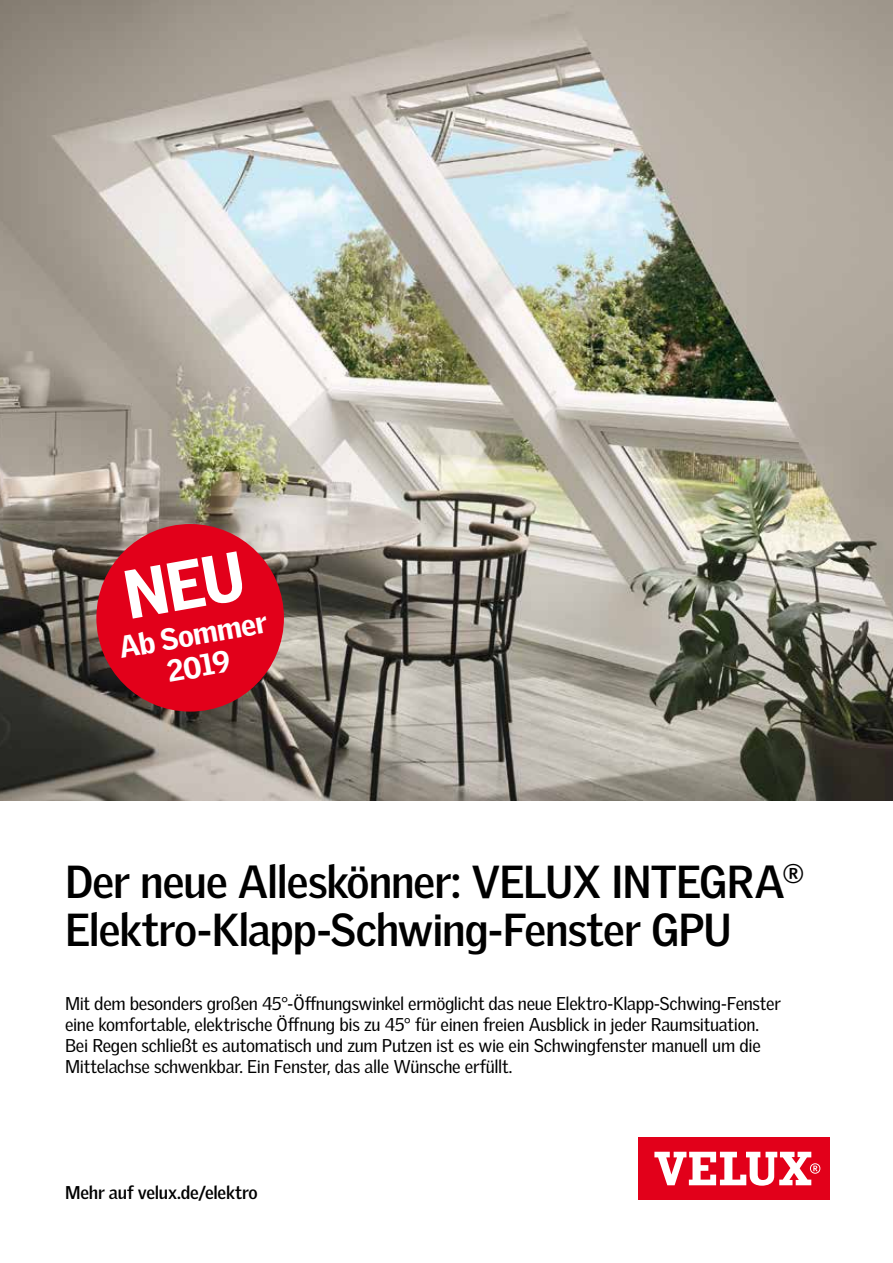
<style>
.page{position:relative;width:893px;height:1263px;background:#fff}
.page>*{position:absolute;margin:0;border:0;box-sizing:border-box;transform-origin:0 0}
.t1{font:700 44.85px/48px "Velux Gothic";letter-spacing:-.02em;color:#000}
.t2{font:900 29.7px/32px "Velux Gothic";color:#fff;text-align:center}
.t3{font:18px/21px "Velux Gothic";letter-spacing:-.015em;color:#000}
.t4{font:700 18px "Velux Gothic";letter-spacing:-.01em;color:#000}
</style>
<div class="page">
<div style="left:638px;top:1137px;width:191px;height:63px;background:#e2001a"></div>
<svg style="left:654px;top:1152px;width:166px;height:34px"></svg>
<img style="left:1px;top:0;width:892px;height:801px">
<div style="left:96px;top:524px;width:188px;height:188px;background:#e2001a;border-radius:50%"></div>
<h2 class="t2" style="left:116px;top:632px;width:152px;rotate:-10deg">Ab Sommer<br>2019</h2>
<h1 class="t1" style="left:65px;top:858px;width:741px">Der neue Alleskönner: VELUX INTEGRA<sup>®<br></sup>Elektro-Klapp-Schwing-Fenster GPU</h1>
<p class="t3" style="left:65px;top:992px;width:717px">Mit dem besonders großen 45°-Öffnungswinkel ermöglicht das neue Elektro-Klapp-Schwing-Fenster eine komfortable, elektrische Öffnung bis zu 45° für einen freien Ausblick in jeder Raumsituation.<br>Bei Regen schließt es automatisch und zum Putzen ist es wie ein Schwingfenster manuell um die Mittelachse schwenkbar. Ein Fenster, das alle Wünsche erfüllt.</p>
<p class="t4" style="left:65px;top:1180px;width:194px">Mehr auf velux.de/elektro</p>
</div>
